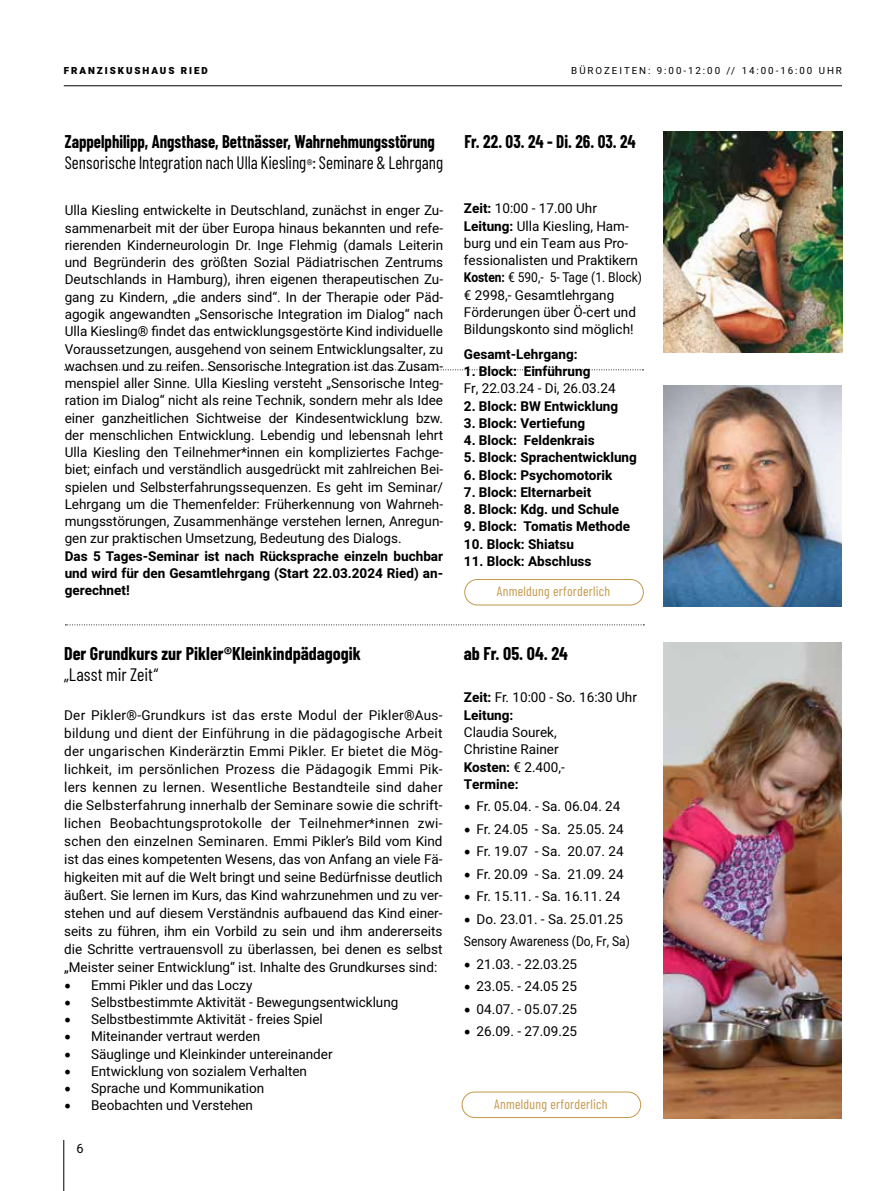
<style>
.page{position:relative;width:893px;height:1191px;background:#fff}
.page>*{position:absolute;margin:0;border:0;box-sizing:border-box;transform-origin:0 0}
.t1{font:18px "Barlow Condensed";color:#000;scale:.95 1}
.t2{font:700 18px "Barlow Condensed";color:#000;scale:.92 1}
.t3{font:700 18px "Barlow Condensed";color:#000}
.t4{font:700 18px "Barlow Condensed";color:#000;scale:.95 1}
.t5{font:18px "Barlow Condensed";color:#000}
.t6{font:13.5px/17.2px "Heebo";color:#000}
.t7{font:700 13.5px/17.2px "Heebo";color:#000;text-align:justify}
.t8{font:13.5px "Barlow Condensed";letter-spacing:.02em;color:#c4984a}
.t9{font:12.75px "Heebo";color:#000}
.t10{font:9.75px "Heebo";letter-spacing:.2em;color:#000}
.t11{font:900 9.75px "Heebo";letter-spacing:.2em;color:#000}
.t12{font:7.8px "Heebo";color:#000;scale:.95 1}
.s1{font-family:"Minion Pro";font-size:18px}
.s2{font-weight:700}
</style>
<div class="page">
<hr style="left:64px;top:85px;width:778px;height:1px;background:#000">
<hr style="left:63px;top:1140px;width:1px;height:51px;background:#000">
<div style="left:462px;top:1091px;width:179px;height:27px;border:1px solid #c4984a;border-radius:13px"></div>
<svg style="left:65px;top:369px;width:578px;height:1px"></svg>
<img style="left:664px;top:642px;width:177px;height:476px">
<div style="left:464px;top:579px;width:180px;height:26px;border:1px solid #c4984a;border-radius:13px"></div>
<img style="left:664px;top:131px;width:178px;height:221px">
<img style="left:663px;top:385px;width:179px;height:221px">
<svg style="left:65px;top:624px;width:579px;height:1px"></svg>
<p class="t11" style="left:64px;top:64px;width:146px">FRANZISKUSHAUS RIED</p>
<p class="t10" style="left:571px;top:64px;width:272px">BÜROZEITEN: 9:00-12:00 // 14:00-16:00 UHR</p>
<h1 class="t2" style="left:65px;top:129px;width:404px">Zappelphilipp, Angsthase, Bettnässer, Wahrnehmungsstörung</h1>
<h1 class="t1" style="left:65px;top:150px;width:400px">Sensorische Integration nach Ulla Kiesling : Seminare &amp; Lehrgang</h1>
<p class="t12" style="left:307px;top:156px;width:8px">®</p>
<p class="t6" style="left:65px;top:202px;width:380px;text-align:justify">Ulla Kiesling entwickelte in Deutschland, zunächst in enger Zu&shy;sammenarbeit mit der über Europa hinaus bekannten und refe&shy;rierenden Kinderneurologin Dr. Inge Flehmig (damals Leiterin und Begründerin des größten Sozial Pädiatrischen Zentrums Deutschlands in Hamburg), ihren eigenen therapeutischen Zu&shy;gang zu Kindern, „die anders sind“. In der Therapie oder Päd&shy;agogik angewandten „Sensorische Integration im Dialog“ nach Ulla Kiesling® findet das entwicklungsgestörte Kind individuelle Voraussetzungen, ausgehend von seinem Entwicklungsalter, zu wachsen und zu reifen. Sensorische Integration ist das Zusam&shy;menspiel aller Sinne. Ulla Kiesling versteht „Sensorische Integ&shy;ration im Dialog“ nicht als reine Technik, sondern mehr als Idee einer ganzheitlichen Sichtweise der Kindesentwicklung bzw. der menschlichen Entwicklung. Lebendig und lebensnah lehrt Ulla Kiesling den Teilnehmer*innen ein kompliziertes Fachge&shy;biet; einfach und verständlich ausgedrückt mit zahlreichen Bei&shy;spielen und Selbsterfahrungssequenzen. Es geht im Seminar/ Lehrgang um die Themenfelder: Früherkennung von Wahrneh&shy;mungsstörungen, Zusammenhänge verstehen lernen, Anregun&shy;gen zur praktischen Umsetzung, Bedeutung des Dialogs.</p>
<p class="t7" style="left:65px;top:547px;width:380px">Das 5 Tages-Seminar ist nach Rücksprache einzeln buchbar und wird für den Gesamtlehrgang (Start 22.03.2024 Ried) an&shy;gerechnet!</p>
<h1 class="t3" style="left:64px;top:640px;width:298px">Der Grundkurs zur Pikler®Kleinkindpädagogik</h1>
<h1 class="t5" style="left:64px;top:661px;width:96px">„Lasst mir Zeit“</h1>
<p class="t6" style="left:64px;top:706px;width:380px;line-height:18px;text-align:justify">Der Pikler®-Grundkurs ist das erste Modul der Pikler®Aus&shy;bildung und dient der Einführung in die pädagogische Arbeit der ungarischen Kinderärztin Emmi Pikler. Er bietet die Mög&shy;lichkeit, im persönlichen Prozess die Pädagogik Emmi Pik&shy;lers kennen zu lernen. Wesentliche Bestandteile sind daher die Selbsterfahrung innerhalb der Seminare sowie die schrift&shy;lichen Beobachtungsprotokolle der Teilnehmer*innen zwi&shy;schen den einzelnen Seminaren. Emmi Pikler’s Bild vom Kind ist das eines kompetenten Wesens, das von Anfang an viele Fä&shy;higkeiten mit auf die Welt bringt und seine Bedürfnisse deutlich äußert. Sie lernen im Kurs, das Kind wahrzunehmen und zu ver&shy;stehen und auf diesem Verständnis aufbauend das Kind einer&shy;seits zu führen, ihm ein Vorbild zu sein und ihm andererseits die Schritte vertrauensvoll zu überlassen, bei denen es selbst „Meister seiner Entwicklung“ ist. Inhalte des Grundkurses sind:</p>
<p class="t6" style="left:64px;top:976px;width:190px"><span class="s1">•</span> Emmi Pikler und das Loczy</p>
<p class="t6" style="left:64px;top:993px;width:336px"><span class="s1">•</span> Selbstbestimmte Aktivität - Bewegungsentwicklung</p>
<p class="t6" style="left:64px;top:1010px;width:260px"><span class="s1">•</span> Selbstbestimmte Aktivität - freies Spiel</p>
<p class="t6" style="left:64px;top:1028px;width:197px"><span class="s1">•</span> Miteinander vertraut werden</p>
<p class="t6" style="left:64px;top:1045px;width:270px"><span class="s1">•</span> Säuglinge und Kleinkinder untereinander</p>
<p class="t6" style="left:64px;top:1062px;width:244px"><span class="s1">•</span> Entwicklung von sozialem Verhalten</p>
<p class="t6" style="left:64px;top:1079px;width:202px"><span class="s1">•</span> Sprache und Kommunikation</p>
<p class="t6" style="left:64px;top:1097px;width:190px"><span class="s1">•</span> Beobachten und Verstehen</p>
<p class="t9" style="left:77px;top:1140px;width:9px">6</p>
<h1 class="t4" style="left:464px;top:129px;width:182px">Fr. 22. 03. 24 - Di. 26. 03. 24</h1>
<p class="t6" style="left:464px;top:200px;width:180px"><span class="s2">Zeit:</span> 10:00 - 17.00 Uhr<br><span class="s2">Leitung:</span> Ulla Kiesling, Ham&shy;burg und ein Team aus Pro&shy;fessionalisten und Praktikern<br><span class="s2">Kosten:</span> € 590,- 5- Tage (1. Block) € 2998,- Gesamtlehrgang<br>Förderungen über Ö-cert und<br>Bildungskonto sind möglich!</p>
<p class="t7" style="left:464px;top:346px;width:115px">Gesamt-Lehrgang:</p>
<p class="t7" style="left:464px;top:363px;width:128px">1. Block: Einführung</p>
<p class="t6" style="left:464px;top:380px;width:153px">Fr, 22.03.24 - Di, 26.03.24</p>
<p class="t7" style="left:464px;top:397px;width:156px">2. Block: BW Entwicklung</p>
<p class="t7" style="left:464px;top:415px;width:123px">3. Block: Vertiefung</p>
<p class="t7" style="left:464px;top:432px;width:132px">4. Block: Feldenkrais</p>
<p class="t7" style="left:464px;top:449px;width:175px">5. Block: Sprachentwicklung</p>
<p class="t7" style="left:464px;top:466px;width:150px">6. Block: Psychomotorik</p>
<p class="t7" style="left:464px;top:484px;width:129px">7. Block: Elternarbeit</p>
<p class="t7" style="left:464px;top:501px;width:157px">8. Block: Kdg. und Schule</p>
<p class="t7" style="left:464px;top:518px;width:168px">9. Block: Tomatis Methode</p>
<p class="t7" style="left:464px;top:535px;width:112px">10. Block: Shiatsu</p>
<p class="t7" style="left:464px;top:553px;width:129px">11. Block: Abschluss</p>
<p class="t8" style="left:497px;top:581px;width:115px">Anmeldung erforderlich</p>
<h1 class="t3" style="left:464px;top:640px;width:105px">ab Fr. 05. 04. 24</h1>
<p class="t6" style="left:464px;top:689px;width:175px"><span class="s2">Zeit:</span> Fr. 10:00 - So. 16:30 Uhr<br><span class="s2">Leitung:</span></p>
<p class="t6" style="left:464px;top:723px;width:102px">Claudia Sourek,<br>Christine Rainer<br><span class="s2">Kosten:</span> € 2.400,-<br><span class="s2">Termine:</span></p>
<p class="t6" style="left:464px;top:798px;width:158px"><span class="s1">•</span> Fr. 05.04. - Sa. 06.04. 24</p>
<p class="t6" style="left:464px;top:820px;width:161px"><span class="s1">•</span> Fr. 24.05 - Sa. 25.05. 24</p>
<p class="t6" style="left:464px;top:843px;width:161px"><span class="s1">•</span> Fr. 19.07 - Sa. 20.07. 24</p>
<p class="t6" style="left:464px;top:865px;width:161px"><span class="s1">•</span> Fr. 20.09 - Sa. 21.09. 24</p>
<p class="t6" style="left:464px;top:888px;width:158px"><span class="s1">•</span> Fr. 15.11. - Sa. 16.11. 24</p>
<p class="t6" style="left:464px;top:907px;width:167px;line-height:22.5px"><span class="s1">•</span> Do. 23.01. - Sa. 25.01.25<br>Sensory Awareness (Do, Fr, Sa)</p>
<p class="t6" style="left:464px;top:955px;width:115px"><span class="s1">•</span> 21.03. - 22.03.25</p>
<p class="t6" style="left:464px;top:978px;width:115px"><span class="s1">•</span> 23.05. - 24.05 25</p>
<p class="t6" style="left:464px;top:1000px;width:115px"><span class="s1">•</span> 04.07. - 05.07.25</p>
<p class="t6" style="left:464px;top:1023px;width:115px"><span class="s1">•</span> 26.09. - 27.09.25</p>
<p class="t8" style="left:494px;top:1094px;width:115px">Anmeldung erforderlich</p>
</div>
